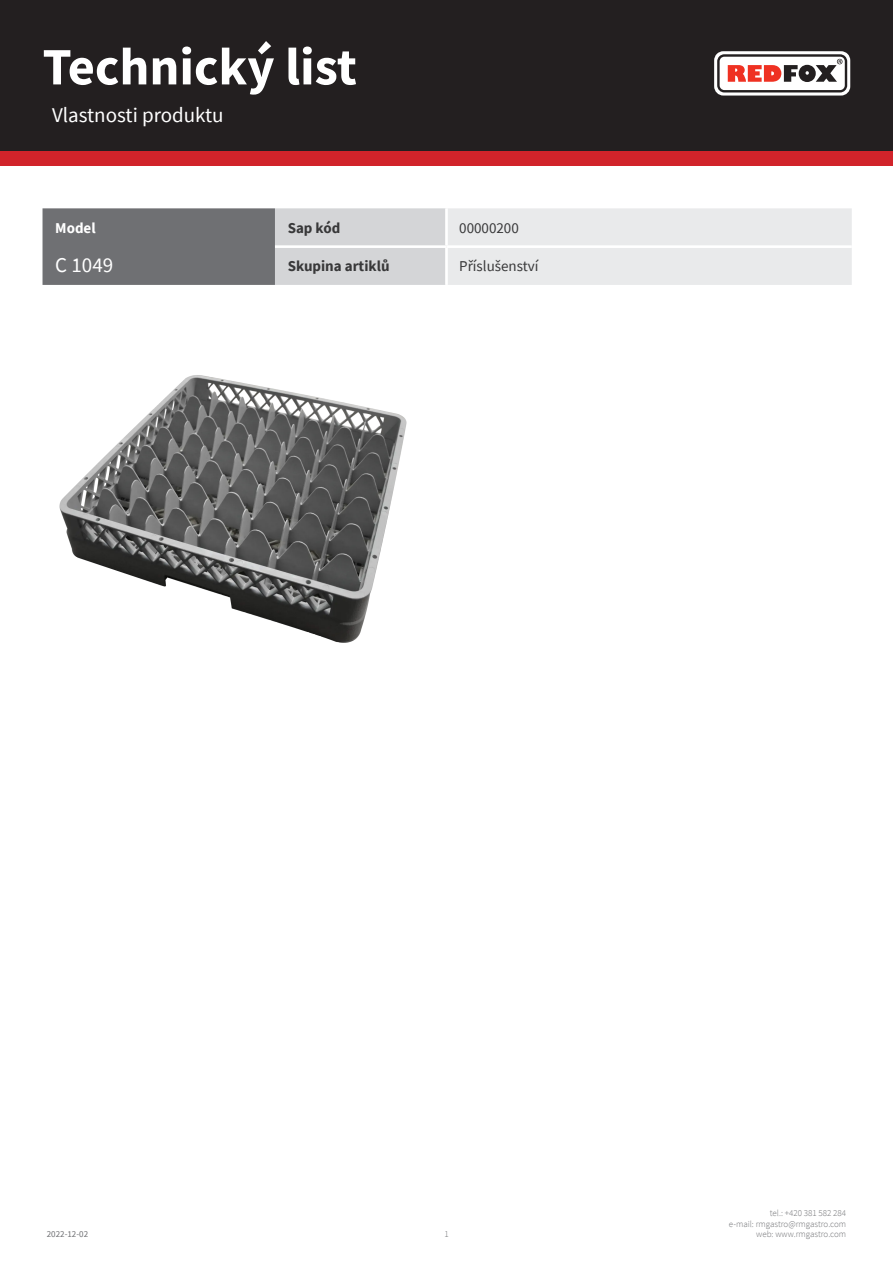
<style>
.page{position:relative;width:893px;height:1263px;background:#fff}
.page>*{position:absolute;margin:0;border:0;box-sizing:border-box;transform-origin:0 0}
.t1{font:700 52.5px "Source Sans Pro";color:#fff}
.kapitola{font:21px "Source Sans Pro";color:#fff}
.tabulka_-_headline{font:21px "Source Sans Pro";color:#fff}
.tabulka_-_text{font:15px "Source Sans Pro";color:#383839}
.tabulka_-_text-2{font:700 15px "Source Sans Pro";color:#383839}
.tabulka_-_text-3{font:700 15px "Source Sans Pro";color:#fff}
.t2{font:300 9px/10.8px "Source Sans Pro";color:#6f7073;text-align:right}
.t3{font:9px "Source Sans Pro";color:#6f7073}
</style>
<div class="page">
<div style="left:0;top:0;width:893px;height:166px;background:#d1232a"></div>
<div style="left:0;top:0;width:893px;height:151px;background:#231f20"></div>
<svg style="left:714px;top:51px;width:136px;height:45px"></svg>
<img style="left:59px;top:375px;width:348px;height:268px">
<svg style="left:43px;top:208px;width:809px;height:77px;background:#c0c1c3"></svg>
<hr style="left:445px;top:208px;width:3px;height:37px;background:#fff">
<hr style="left:275px;top:245px;width:171px;height:3px;background:#fff">
<hr style="left:446px;top:245px;width:406px;height:3px;background:#fff">
<hr style="left:445px;top:248px;width:3px;height:37px;background:#fff">
<h1 class="t1" style="left:43px;top:31px;width:316px">Technický list</h1>
<p class="kapitola" style="left:52px;top:101px;width:173px">Vlastnosti produktu</p>
<p class="tabulka_-_text-3" style="left:55px;top:218px;width:42px">Model</p>
<p class="tabulka_-_text-2" style="left:288px;top:218px;width:54px">Sap kód</p>
<p class="tabulka_-_text" style="left:459px;top:219px;width:61px">00000200</p>
<p class="tabulka_-_headline" style="left:55px;top:251px;width:59px">C 1049</p>
<p class="tabulka_-_text-2" style="left:288px;top:256px;width:103px">Skupina artiklů</p>
<p class="tabulka_-_text" style="left:459px;top:257px;width:81px">Příslušenství</p>
<p class="t3" style="left:47px;top:1229px;width:43px">2022-12-02</p>
<p class="t2" style="left:444px;top:1229px;width:6px">1</p>
<p class="t2" style="left:729px;top:1207px;width:119px">tel.: +420 381 582 284<br>e-mail: rmgastro@rmgastro.com web: www.rmgastro.com</p>
</div>
